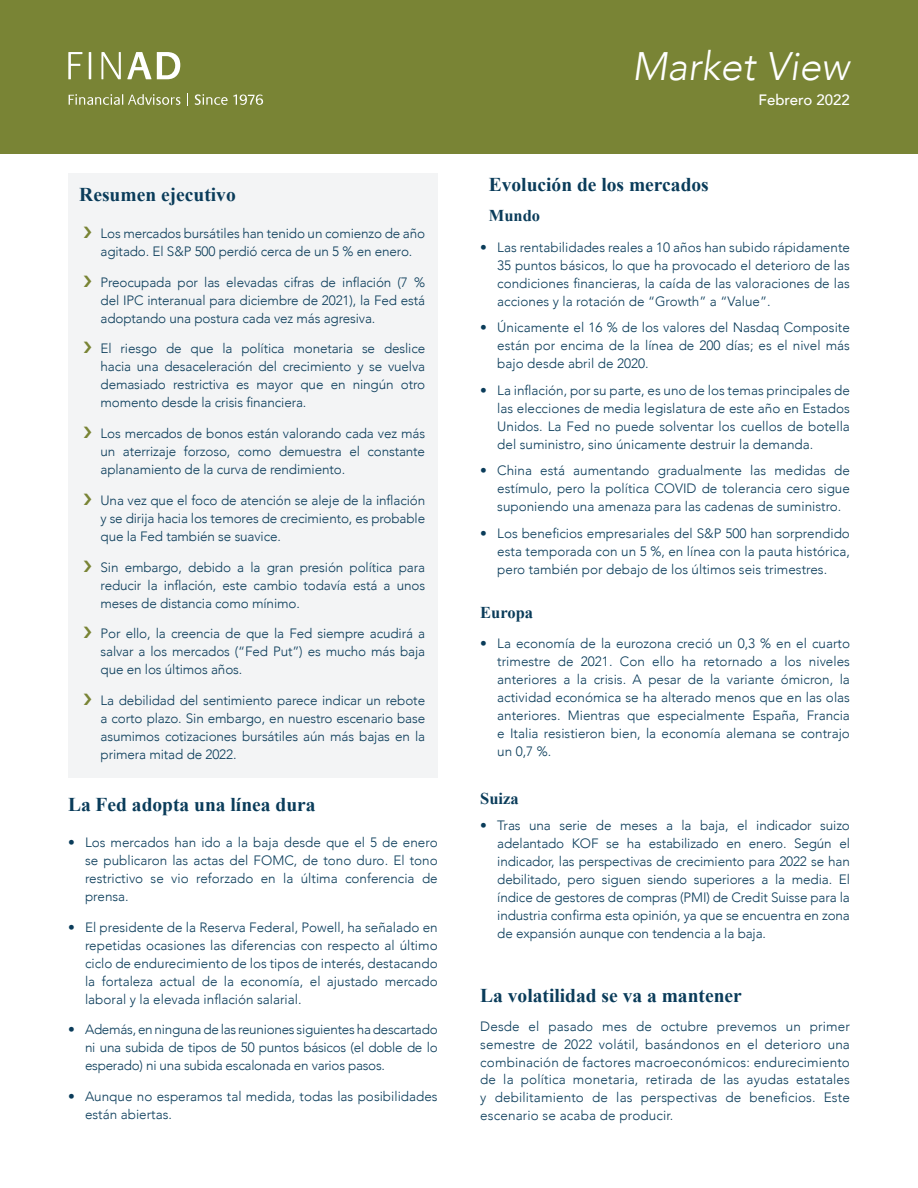
<style>
.page{position:relative;width:918px;height:1188px;background:#fff}
.page>*{position:absolute;margin:0;border:0;box-sizing:border-box;transform-origin:0 0}
.t1{font:italic 300 39.75px "Avenir";color:#fff}
.t2{font:700 19.5px "Times New Roman";color:#0a3c5a}
.t3{font:700 16.5px "Times New Roman";color:#0a3c5a}
.t4{font:500 15px "Avenir";color:#fff}
.t5{font:300 13.5px/18px "Avenir";letter-spacing:-.01em;color:#0a3c5a;text-align:justify}
.s1{color:#798435}
</style>
<div class="page">
<div style="left:68px;top:173px;width:370px;height:605px;background:#f3f4f5"></div>
<div style="left:0;top:0;width:918px;height:153px;background:#798435"></div>
<svg style="left:69px;top:94px;width:112px;height:11px"></svg>
<svg style="left:187px;top:93px;width:1px;height:13px"></svg>
<svg style="left:195px;top:94px;width:68px;height:11px"></svg>
<hr style="left:89px;top:52px;width:2px;height:27px;background:#fff">
<svg style="left:68px;top:52px;width:14px;height:27px"></svg>
<svg style="left:101px;top:52px;width:20px;height:27px"></svg>
<svg style="left:127px;top:52px;width:53px;height:27px"></svg>
<h2 class="t2" style="left:79px;top:181px;width:158px">Resumen ejecutivo</h2>
<p class="t5" style="left:84px;top:224px;width:343px;text-align:center"><span class="s1">❯</span> Los mercados bursátiles han tenido un comienzo de año agitado. El S&amp;P 500 perdió cerca de un 5 % en enero.</p>
<p class="t5" style="left:101px;top:273px;width:326px;text-indent:-17px"><span class="s1">❯</span> Preocupada por las elevadas cifras de inflación (7 % del IPC interanual para diciembre de 2021), la Fed está adoptando una postura cada vez más agresiva.</p>
<p class="t5" style="left:101px;top:340px;width:326px;text-indent:-17px"><span class="s1">❯</span> El riesgo de que la política monetaria se deslice hacia una desaceleración del crecimiento y se vuelva demasiado restrictiva es mayor que en ningún otro momento desde la crisis financiera.</p>
<p class="t5" style="left:101px;top:424px;width:326px;text-indent:-17px"><span class="s1">❯</span> Los mercados de bonos están valorando cada vez más un aterrizaje forzoso, como demuestra el constante aplanamiento de la curva de rendimiento.</p>
<p class="t5" style="left:101px;top:491px;width:326px;text-indent:-17px"><span class="s1">❯</span> Una vez que el foco de atención se aleje de la inflación y se dirija hacia los temores de crecimiento, es probable que la Fed también se suavice.</p>
<p class="t5" style="left:101px;top:558px;width:326px;text-indent:-17px"><span class="s1">❯</span> Sin embargo, debido a la gran presión política para reducir la inflación, este cambio todavía está a unos meses de distancia como mínimo.</p>
<p class="t5" style="left:101px;top:625px;width:326px;text-indent:-17px"><span class="s1">❯</span> Por ello, la creencia de que la Fed siempre acudirá a salvar a los mercados (“Fed Put”) es mucho más baja que en los últimos años.</p>
<p class="t5" style="left:101px;top:691px;width:326px;text-indent:-17px"><span class="s1">❯</span> La debilidad del sentimiento parece indicar un rebote a corto plazo. Sin embargo, en nuestro escenario base asumimos cotizaciones bursátiles aún más bajas en la primera mitad de 2022.</p>
<h2 class="t2" style="left:68px;top:791px;width:249px">La Fed adopta una línea dura</h2>
<p class="t5" style="left:85px;top:833px;width:354px;text-indent:-17px">• Los mercados han ido a la baja desde que el 5 de enero se publicaron las actas del FOMC, de tono duro. El tono restrictivo se vio reforzado en la última conferencia de prensa.</p>
<p class="t5" style="left:85px;top:918px;width:354px;text-indent:-17px">• El presidente de la Reserva Federal, Powell, ha señalado en repetidas ocasiones las diferencias con respecto al último ciclo de endurecimiento de los tipos de interés, destacando la fortaleza actual de la economía, el ajustado mercado laboral y la elevada inflación salarial.</p>
<p class="t5" style="left:85px;top:1021px;width:354px;text-indent:-17px">• Además, en ninguna de las reuniones siguientes ha descartado ni una subida de tipos de 50 puntos básicos (el doble de lo esperado) ni una subida escalonada en varios pasos.</p>
<p class="t5" style="left:85px;top:1087px;width:354px;text-indent:-17px">• Aunque no esperamos tal medida, todas las posibilidades están abiertas.</p>
<h1 class="t1" style="left:632px;top:43px;width:219px">Market View</h1>
<h2 class="t2" style="left:489px;top:171px;width:222px">Evolución de los mercados</h2>
<p class="t3" style="left:489px;top:204px;width:53px">Mundo</p>
<p class="t4" style="left:759px;top:87px;width:93px">Febrero 2022</p>
<p class="t5" style="left:497px;top:238px;width:354px;text-indent:-17px">• Las rentabilidades reales a 10 años han subido rápidamente 35 puntos básicos, lo que ha provocado el deterioro de las condiciones financieras, la caída de las valoraciones de las acciones y la rotación de “Growth” a “Value”.</p>
<p class="t5" style="left:497px;top:319px;width:354px;text-indent:-17px">• Únicamente el 16 % de los valores del Nasdaq Composite están por encima de la línea de 200 días; es el nivel más bajo desde abril de 2020.</p>
<p class="t5" style="left:497px;top:381px;width:354px;text-indent:-17px">• La inflación, por su parte, es uno de los temas principales de las elecciones de media legislatura de este año en Estados Unidos. La Fed no puede solventar los cuellos de botella del suministro, sino únicamente destruir la demanda.</p>
<p class="t5" style="left:497px;top:462px;width:354px;text-indent:-17px">• China está aumentando gradualmente las medidas de estímulo, pero la política COVID de tolerancia cero sigue suponiendo una amenaza para las cadenas de suministro.</p>
<p class="t5" style="left:497px;top:524px;width:354px;text-indent:-17px">• Los beneficios empresariales del S&amp;P 500 han sorprendido esta temporada con un 5 %, en línea con la pauta histórica, pero también por debajo de los últimos seis trimestres.</p>
<p class="t3" style="left:480px;top:601px;width:54px">Europa</p>
<p class="t5" style="left:497px;top:634px;width:354px;text-indent:-17px">• La economía de la eurozona creció un 0,3 % en el cuarto trimestre de 2021. Con ello ha retornado a los niveles anteriores a la crisis. A pesar de la variante ómicron, la actividad económica se ha alterado menos que en las olas anteriores. Mientras que especialmente España, Francia e Italia resistieron bien, la economía alemana se contrajo un 0,7 %.</p>
<p class="t3" style="left:480px;top:787px;width:40px">Suiza</p>
<p class="t5" style="left:497px;top:816px;width:354px;text-indent:-17px">• Tras una serie de meses a la baja, el indicador suizo adelantado KOF se ha estabilizado en enero. Según el indicador, las perspectivas de crecimiento para 2022 se han debilitado, pero siguen siendo superiores a la media. El índice de gestores de compras (PMI) de Credit Suisse para la industria confirma esta opinión, ya que se encuentra en zona de expansión aunque con tendencia a la baja.</p>
<h2 class="t2" style="left:480px;top:982px;width:263px">La volatilidad se va a mantener</h2>
<p class="t5" style="left:480px;top:1018px;width:371px">Desde el pasado mes de octubre prevemos un primer semestre de 2022 volátil, basándonos en el deterioro una combinación de factores macroeconómicos: endurecimiento de la política monetaria, retirada de las ayudas estatales y debilitamiento de las perspectivas de beneficios. Este escenario se acaba de producir.</p>
</div>
